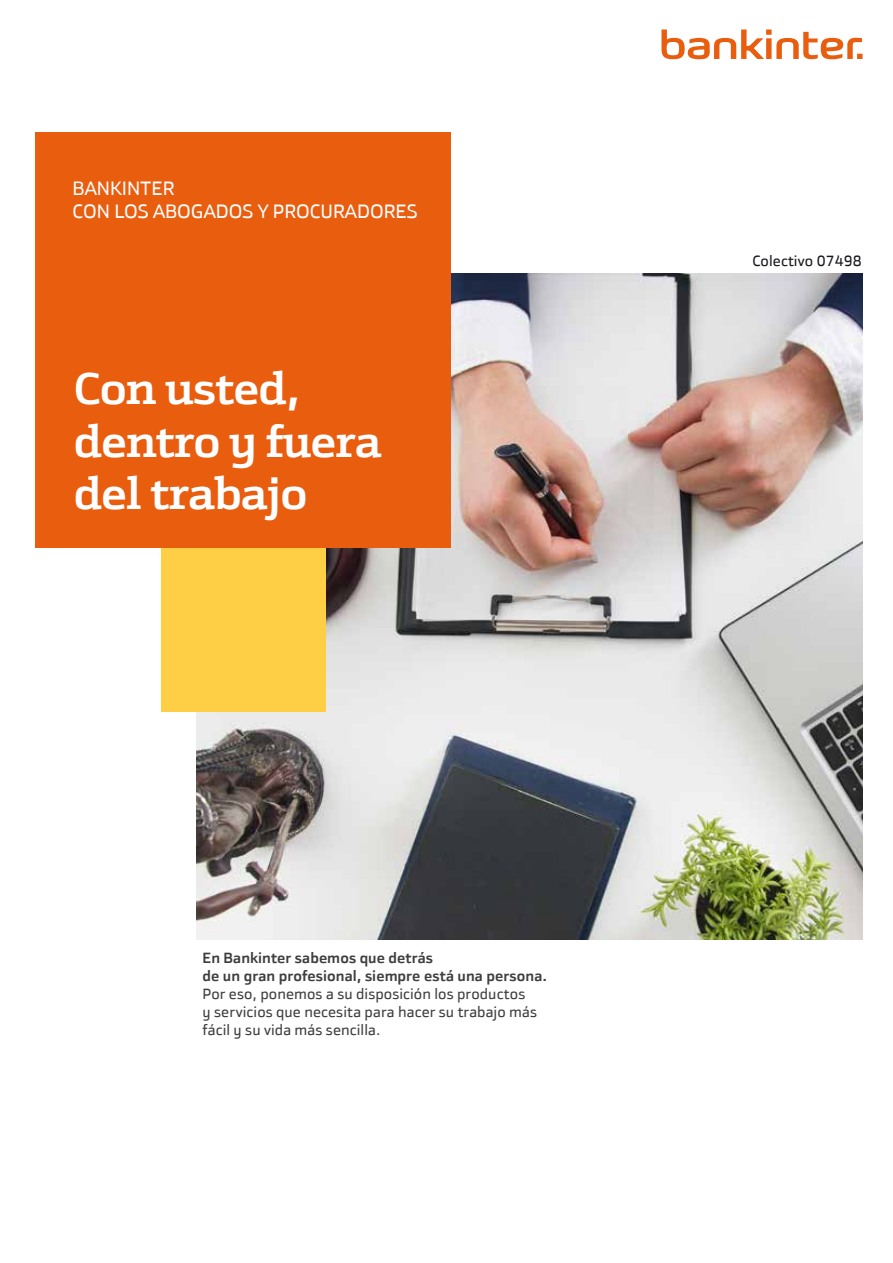
<style>
.page{position:relative;width:893px;height:1263px;background:#fff}
.page>*{position:absolute;margin:0;border:0;box-sizing:border-box;transform-origin:0 0}
.t1{font:700 45px/52.3px "Bankinter";letter-spacing:-.025em;color:#fff}
.t2{font:19.5px/23.4px "Bankinter Sans";color:#fff}
.t3{font:15px/18px "Bankinter Sans";letter-spacing:.005em;color:#3e3e40}
.t4{font:700 15px/18px "Bankinter Sans";letter-spacing:.005em;color:#3e3e40}
.t5{font:15px "Bankinter Sans";letter-spacing:.01em;color:#1a171c}
</style>
<div class="page">
<img style="left:197px;top:273px;width:665px;height:666px">
<svg style="left:661px;top:30px;width:201px;height:29px"></svg>
<div style="left:161px;top:548px;width:165px;height:164px;background:#fecf44"></div>
<div style="left:35px;top:132px;width:416px;height:416px;background:#e95d0f"></div>
<h2 class="t2" style="left:73px;top:176px;width:346px">BANKINTER<br>CON LOS ABOGADOS Y PROCURADORES</h2>
<h1 class="t1" style="left:74px;top:362px;width:310px">Con usted, dentro y fuera del trabajo</h1>
<p class="t4" style="left:203px;top:949px;width:346px">En Bankinter sabemos que detrás<br>de un gran profesional, siempre está una persona.</p>
<p class="t3" style="left:203px;top:985px;width:336px">Por eso, ponemos a su disposición los productos y servicios que necesita para hacer su trabajo más fácil y su vida más sencilla.</p>
<p class="t5" style="left:752px;top:252px;width:111px">Colectivo 07498</p>
</div>
